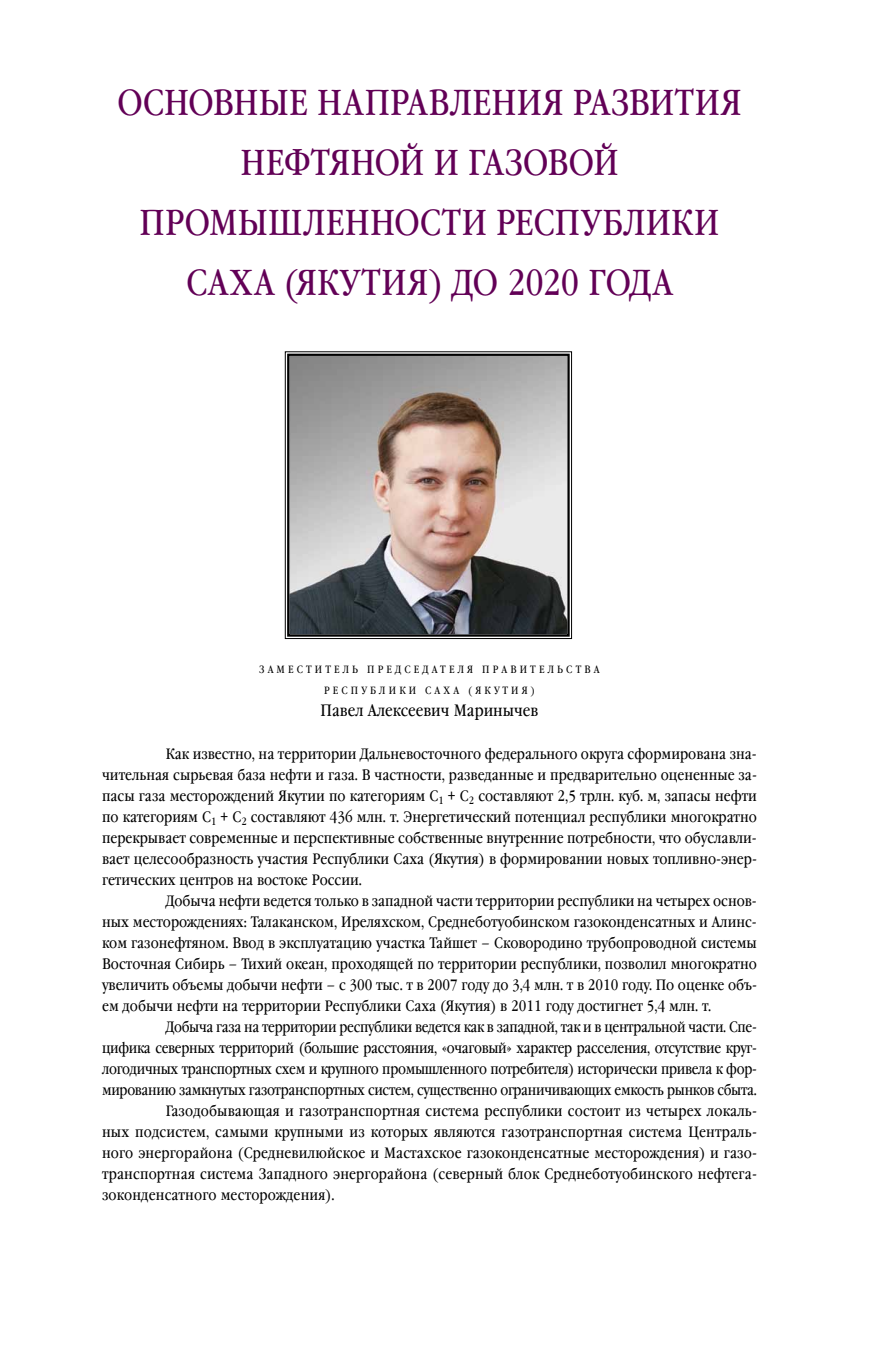
<style>
.page{position:relative;width:893px;height:1361px;background:#fff}
.page>*{position:absolute;margin:0;border:0;box-sizing:border-box;transform-origin:0 0}
.t1{font:36px "Garamond Book Narrow C";letter-spacing:.005em;color:#620056}
.t2{font:36px "Garamond Book Narrow C";letter-spacing:-.03em;color:#620056}
.t3{font:16.5px "Garamond Book Narrow C";color:#000}
.t4{font:15px "Garamond Book Narrow C";color:#000}
.t5{font:15px "Garamond Book Narrow C";letter-spacing:-.02em;color:#000}
.t6{font:10.5px/21px "Garamond Book Narrow C";letter-spacing:.3em;color:#000}
</style>
<div class="page">
<img style="left:285px;top:351px;width:287px;height:288px">
<div style="left:287px;top:354px;width:283px;height:283px;border:2px solid #000"></div>
<h1 class="t1" style="left:117px;top:83px;width:622px">Основные направления развития</h1>
<h1 class="t2" style="left:240px;top:143px;width:380px">нефтяной и газовой</h1>
<h1 class="t1" style="left:140px;top:203px;width:581px">промышленности Республики</h1>
<h1 class="t1" style="left:186px;top:263px;width:23px">Саха</h1>
<h1 class="t1" style="left:284px;top:263px;width:370px">(Якутия) до 2020 года</h1>
<p class="t6" style="left:324px;top:659px;width:276px;text-indent:-65px">За меститель Председа теля Правительства<br>Респуб лики Саха</p>
<p class="t6" style="left:468px;top:680px;width:68px">(Якутия)</p>
<p class="t3" style="left:321px;top:701px;width:219px">Павел Алексеевич Маринычев</p>
<p class="t4" style="left:166px;top:746px;width:593px">Как известно, на территории Дальневосточного федерального округа сформирована зна-</p>
<p class="t4" style="left:102px;top:767px;width:656px">чительная сырьевая база нефти и газа. В частности, разведанные и предварительно оцененные за-</p>
<p class="t4" style="left:102px;top:788px;width:656px">пасы газа месторождений Якутии по категориям С<sub>1</sub> + С <sub>2</sub> составляют 2,5 трлн. куб. м, запасы нефти</p>
<p class="t4" style="left:102px;top:809px;width:656px">по категориям С<sub>1</sub> + С <sub>2</sub> составляют 436 млн. т. Энергетический потенциал республики многократно</p>
<p class="t4" style="left:102px;top:830px;width:656px">перекрывает современные и перспективные собственные внутренние потребности, что обуславли-</p>
<p class="t4" style="left:102px;top:851px;width:656px">вает целесообразность участия Республики Саха (Якутия) в формировании новых топливно-энер-</p>
<p class="t4" style="left:102px;top:872px;width:261px">гетических центров на востоке России.</p>
<p class="t4" style="left:166px;top:893px;width:592px">Добыча нефти ведется только в западной части территории республики на четырех основ-</p>
<p class="t4" style="left:102px;top:914px;width:656px">ных месторождениях: Талаканском, Иреляхском, Среднеботуобинском газоконденсатных и Алинс-</p>
<p class="t4" style="left:102px;top:935px;width:656px">ком газонефтяном. Ввод в эксплуатацию участка Тайшет – Сковородино трубопроводной системы</p>
<p class="t4" style="left:102px;top:956px;width:656px">Восточная Сибирь – Тихий океан, проходящей по территории республики, позволил многократно</p>
<p class="t4" style="left:102px;top:977px;width:656px">увеличить объемы добычи нефти – с 300 тыс. т в 2007 году до 3,4 млн. т в 2010 году. По оценке объ-</p>
<p class="t4" style="left:102px;top:998px;width:611px">ем добычи нефти на территории Республики Саха (Якутия) в 2011 году достигнет 5,4 млн. т.</p>
<p class="t5" style="left:166px;top:1019px;width:592px">Добыча газа на территории республики ведется как в западной, так и в центральной части. Спе-</p>
<p class="t5" style="left:102px;top:1040px;width:656px">цифика северных территорий (большие расстояния, «очаговый» характер расселения, отсутствие круг-</p>
<p class="t5" style="left:102px;top:1061px;width:656px">логодичных транспортных схем и крупного промышленного потребителя) исторически привела к фор-</p>
<p class="t5" style="left:102px;top:1082px;width:656px">мированию замкнутых газотранспортных систем, существенно ограничивающих емкость рынков сбыта.</p>
<p class="t4" style="left:166px;top:1103px;width:593px">Газодобывающая и газотранспортная система республики состоит из четырех локаль-</p>
<p class="t4" style="left:102px;top:1124px;width:656px">ных подсистем, самыми крупными из которых являются газотранспортная система Централь-</p>
<p class="t4" style="left:102px;top:1145px;width:655px">ного энергорайона (Средневилюйское и Мастахское газоконденсатные месторождения) и газо-</p>
<p class="t4" style="left:102px;top:1166px;width:656px">транспортная система Западного энергорайона (северный блок Среднеботуобинского нефтега-</p>
<p class="t4" style="left:102px;top:1187px;width:234px">зоконденсатного месторождения).</p>
</div>
